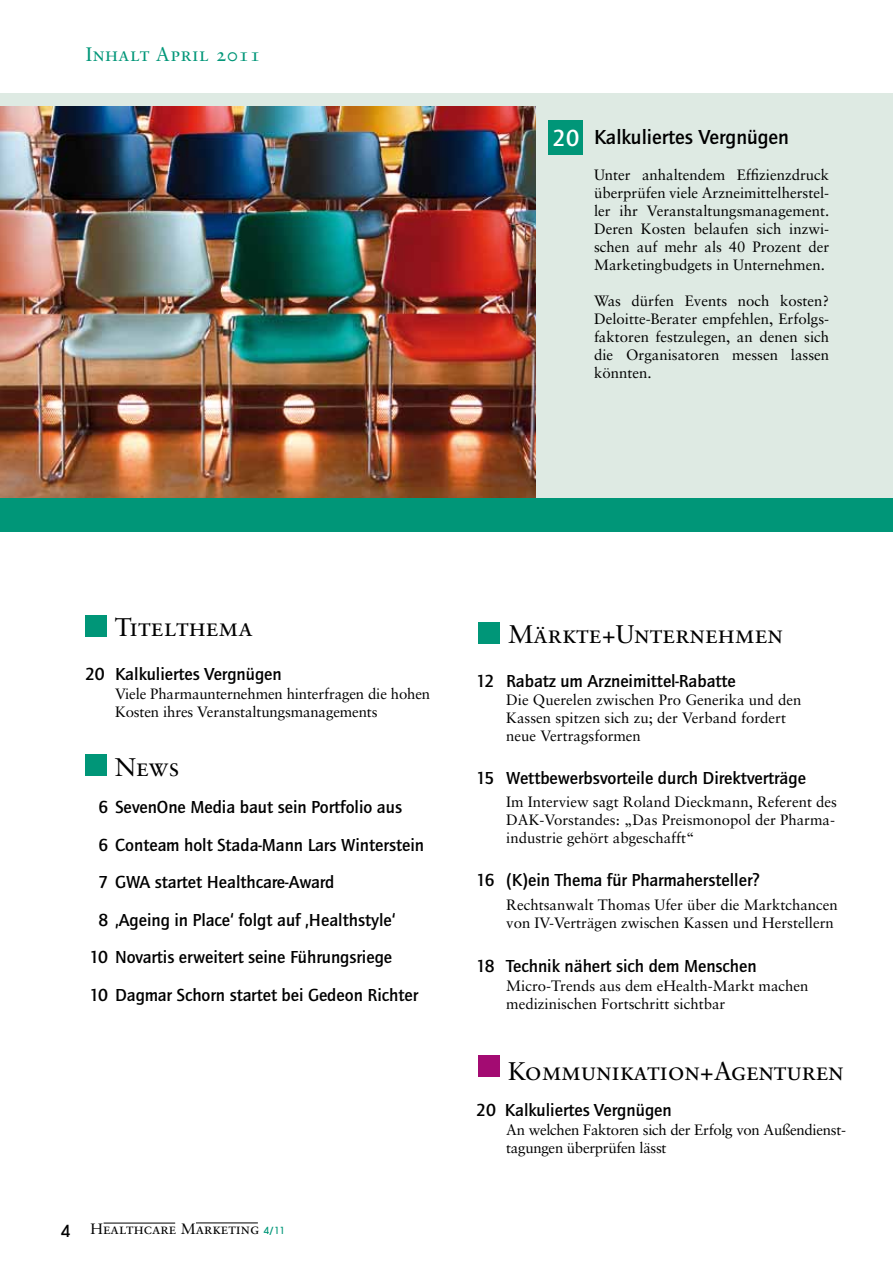
<style>
.page{position:relative;width:893px;height:1263px;background:#fff}
.page>*{position:absolute;margin:0;border:0;box-sizing:border-box;transform-origin:0 0}
.t1{font:25.5px "Sabon Roman SC";color:#000}
.t2{font:500 24px "Quay Sans ITC Std";color:#fff}
.t3{font:500 21px "Quay Sans ITC Std";color:#000}
.t4{font:19.5px "Sabon Roman SC";letter-spacing:.025em;color:#009678}
.t5{font:500 18px "Quay Sans ITC Std";color:#000}
.t6{font:15px/18px "Sabon";color:#000}
.t7{font:15px/18px "Sabon";letter-spacing:-.02em;color:#000}
.t8{font:15px "Sabon Roman SC";color:#000}
.s1{font-family:"Avant Garde";font-weight:500;font-size:16.5px}
.s2{font-family:"Avant Garde";font-weight:500;font-size:9.75px;color:#009678}
</style>
<div class="page">
<div style="left:0;top:94px;width:893px;height:432px;background:#deeae3"></div>
<img style="left:0;top:106px;width:536px;height:392px">
<div style="left:548px;top:120px;width:34px;height:34px;background:#009678"></div>
<div style="left:85px;top:615px;width:21px;height:21px;background:#009678"></div>
<div style="left:85px;top:754px;width:21px;height:22px;background:#009678"></div>
<div style="left:478px;top:622px;width:22px;height:21px;background:#009678"></div>
<div style="left:478px;top:1055px;width:22px;height:22px;background:#a30b72"></div>
<div style="left:0;top:498px;width:893px;height:33px;background:#009678"></div>
<hr style="left:892px;top:106px;width:1px;height:255px;background:#fff">
<hr style="left:104px;top:1222px;width:71px;height:1px;background:#000">
<hr style="left:196px;top:1222px;width:62px;height:1px;background:#000">
<h3 class="t4" style="left:86px;top:42px;width:176px">Inhalt April 2011</h3>
<h2 class="t2" style="left:552px;top:124px;width:28px">20</h2>
<h3 class="t3" style="left:594px;top:124px;width:197px">Kalkuliertes Vergnügen</h3>
<p class="t6" style="left:594px;top:166px;width:237px;text-align:justify">Unter anhaltendem Effizienzdruck überprüfen viele Arzneimittelherstel&shy;ler ihr Veranstaltungsmanagement.<br>Deren Kosten belaufen sich inzwi&shy;schen auf mehr als 40 Prozent der Marketingbudgets in Unternehmen.</p>
<p class="t6" style="left:594px;top:292px;width:237px;text-align:justify">Was dürfen Events noch kosten?<br>Deloitte-Berater empfehlen, Erfolgs&shy;faktoren festzulegen, an denen sich die Organisatoren messen lassen könnten.</p>
<h1 class="t1" style="left:115px;top:612px;width:139px">Titelthema</h1>
<p class="t5" style="left:85px;top:663px;width:198px">20 Kalkuliertes Vergnügen</p>
<p class="t6" style="left:115px;top:685px;width:317px">Viele Pharmaunternehmen hinterfragen die hohen<br>Kosten ihres Veranstaltungsmanagements</p>
<h1 class="t1" style="left:115px;top:752px;width:67px">News</h1>
<p class="t5" style="left:99px;top:797px;width:305px">6 SevenOne Media baut sein Portfolio aus</p>
<p class="t5" style="left:99px;top:834px;width:327px">6 Conteam holt Stada-Mann Lars Winterstein</p>
<p class="t5" style="left:99px;top:872px;width:237px">7 GWA startet Healthcare-Award</p>
<p class="t5" style="left:99px;top:909px;width:299px">8 ‚Ageing in Place‘ folgt auf ‚Healthstyle‘</p>
<p class="t5" style="left:90px;top:947px;width:304px">10 Novartis erweitert seine Führungsriege</p>
<p class="t5" style="left:90px;top:984px;width:330px">10 Dagmar Schorn startet bei Gedeon Richter</p>
<p class="t8" style="left:61px;top:1220px;width:225px"><span class="s1">4</span> Healthcare Marketing <span class="s2">4/11</span></p>
<h1 class="t1" style="left:508px;top:619px;width:276px">Märkte+Unternehmen</h1>
<p class="t5" style="left:476px;top:670px;width:261px">12 Rabatz um Arzneimittel-Rabatte</p>
<p class="t6" style="left:506px;top:690px;width:297px">Die Querelen zwischen Pro Generika und den<br>Kassen spitzen sich zu; der Verband fordert neue Vertragsformen</p>
<p class="t5" style="left:476px;top:768px;width:331px">15 Wettbewerbsvorteile durch Direktverträge</p>
<p class="t6" style="left:506px;top:792px;width:332px">Im Interview sagt Roland Dieckmann, Referent des<br>DAK-Vorstandes: „Das Preismonopol der Pharma&shy;industrie gehört abgeschafft“</p>
<p class="t5" style="left:476px;top:870px;width:285px">16 (K)ein Thema für Pharmahersteller?</p>
<p class="t6" style="left:506px;top:896px;width:333px">Rechtsanwalt Thomas Ufer über die Marktchancen von IV-Verträgen zwischen Kassen und Herstellern</p>
<p class="t5" style="left:476px;top:955px;width:282px">18 Technik nähert sich dem Menschen</p>
<p class="t6" style="left:506px;top:977px;width:304px">Micro-Trends aus dem eHealth-Markt machen medizinischen Fortschritt sichtbar</p>
<h1 class="t1" style="left:508px;top:1056px;width:337px">Kommunikation+Agenturen</h1>
<p class="t5" style="left:476px;top:1099px;width:197px">20 Kalkuliertes Vergnügen</p>
<p class="t7" style="left:506px;top:1121px;width:341px">An welchen Faktoren sich der Erfolg von Außendienst&shy;tagungen überprüfen lässt</p>
</div>
